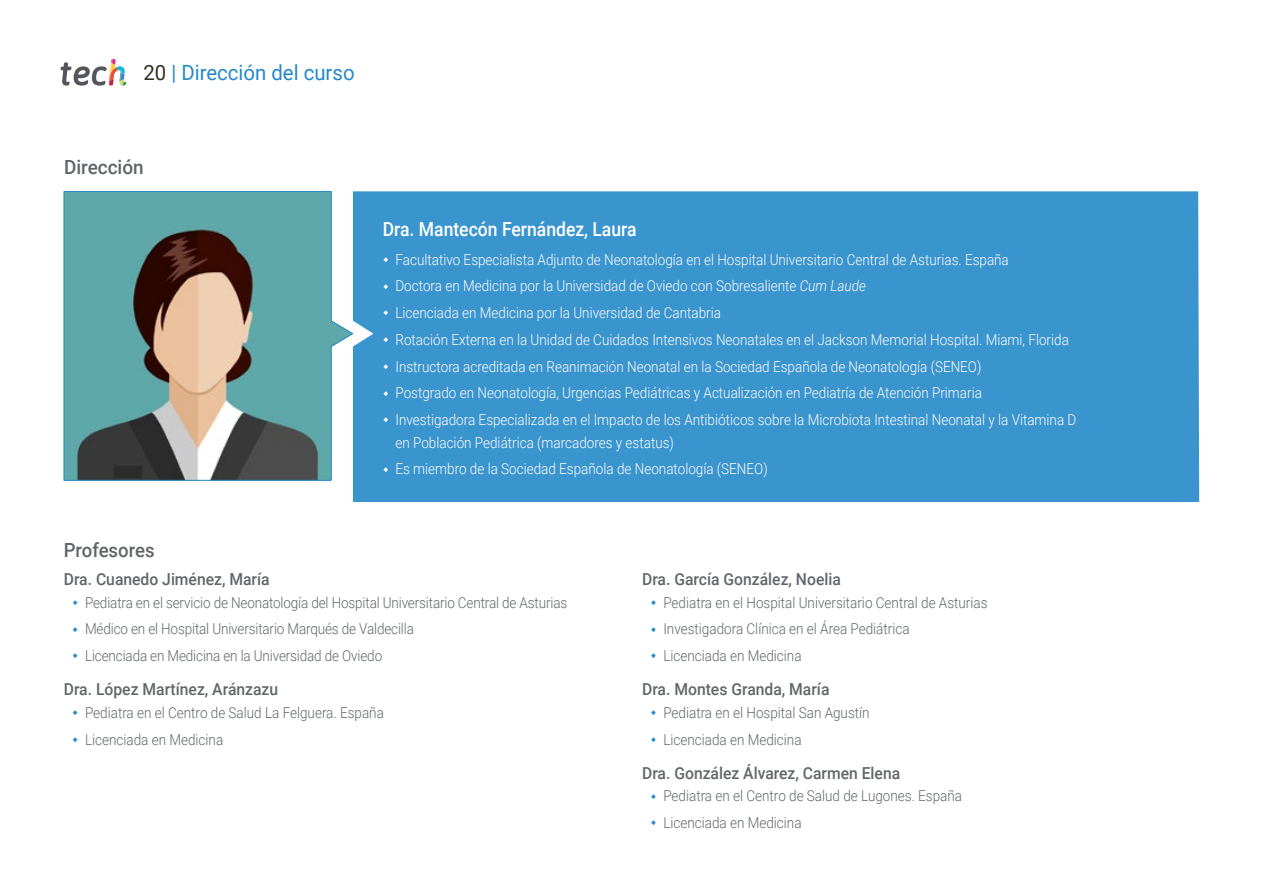
<style>
.page{position:relative;width:1263px;height:893px;background:#fff}
.page>*{position:absolute;margin:0;border:0;box-sizing:border-box;transform-origin:0 0}
.t1{font:21px "Roboto";color:#2488c9}
.t2{font:500 19.5px "Roboto";color:#fff;scale:.9 1}
.t3{font:500 19.5px "Roboto";color:#61646a;scale:.95 1}
.t4{font:500 19.5px "Roboto";color:#61646a}
.t5{font:500 16.5px "Roboto";color:#62666a;scale:.95 1}
.t6{font:300 15px/26.7px "Roboto";color:#fff;scale:.9 1}
.t7{font:300 15px/26.7px "Roboto";color:#62666a;scale:.9 1}
.s1{color:#312e20}
.s2{font-style:italic}
.s3{color:#61646a}
</style>
<div class="page">
<svg style="left:61px;top:59px;width:65px;height:27px"></svg>
<div style="left:353px;top:191px;width:846px;height:311px;background:#3a94ce"></div>
<svg style="left:64px;top:191px;width:289px;height:290px"></svg>
<svg style="left:384px;top:257px;width:4px;height:5px"></svg>
<svg style="left:384px;top:284px;width:4px;height:5px"></svg>
<svg style="left:384px;top:310px;width:4px;height:5px"></svg>
<svg style="left:384px;top:337px;width:4px;height:5px"></svg>
<svg style="left:384px;top:364px;width:4px;height:5px"></svg>
<svg style="left:384px;top:391px;width:4px;height:5px"></svg>
<svg style="left:384px;top:417px;width:4px;height:5px"></svg>
<svg style="left:384px;top:467px;width:4px;height:5px"></svg>
<h1 class="t1" style="left:144px;top:57px;width:213px"><span class="s1">20</span> | Dirección del curso</h1>
<h2 class="t4" style="left:64px;top:154px;width:81px">Dirección</h2>
<h2 class="t2" style="left:383px;top:215px;width:284px">Dra. Mantecón Fernández, Laura</h2>
<p class="t6" style="left:395px;top:245px;width:758px">Facultativo Especialista Adjunto de Neonatología en el Hospital Universitario Central de Asturias. España<br>Doctora en Medicina por la Universidad de Oviedo con Sobresaliente <span class="s2">Cum Laude<br></span>Licenciada en Medicina por la Universidad de Cantabria<br>Rotación Externa en la Unidad de Cuidados Intensivos Neonatales en el Jackson Memorial Hospital. Miami, Florida Instructora acreditada en Reanimación Neonatal en la Sociedad Española de Neonatología (SENEO)<br>Postgrado en Neonatología, Urgencias Pediátricas y Actualización en Pediatría de Atención Primaria<br>Investigadora Especializada en el Impacto de los Antibióticos sobre la Microbiota Intestinal Neonatal y la Vitamina D</p>
<p class="t6" style="left:395px;top:428px;width:415px">en Población Pediátrica (marcadores y estatus)<br>Es miembro de la Sociedad Española de Neonatología (SENEO)</p>
<h2 class="t3" style="left:64px;top:536px;width:97px">Profesores</h2>
<p class="t5" style="left:64px;top:568px;width:218px"><span class="s3">D</span>ra. Cuanedo Jiménez, María</p>
<p class="t7" style="left:85px;top:588px;width:537px">Pediatra en el servicio de Neonatología del Hospital Universitario Central de Asturias<br>Médico en el Hospital Universitario Marqués de Valdecilla<br>Licenciada en Medicina en la Universidad de Oviedo</p>
<p class="t5" style="left:64px;top:678px;width:227px">Dra. López Martínez, Aránzazu</p>
<p class="t7" style="left:85px;top:699px;width:334px">Pediatra en el Centro de Salud La Felguera. España<br>Licenciada en Medicina</p>
<p class="t5" style="left:642px;top:568px;width:211px">Dra. García González, Noelia</p>
<p class="t7" style="left:663px;top:588px;width:362px">Pediatra en el Hospital Universitario Central de Asturias<br>Investigadora Clínica en el Área Pediátrica<br>Licenciada en Medicina</p>
<p class="t5" style="left:642px;top:678px;width:199px">Dra. Montes Granda, María</p>
<p class="t7" style="left:663px;top:699px;width:231px">Pediatra en el Hospital San Agustín<br>Licenciada en Medicina</p>
<p class="t5" style="left:642px;top:761px;width:273px">Dra. González Álvarez, Carmen Elena</p>
<p class="t7" style="left:663px;top:782px;width:333px">Pediatra en el Centro de Salud de Lugones. España<br>Licenciada en Medicina</p>
</div>
